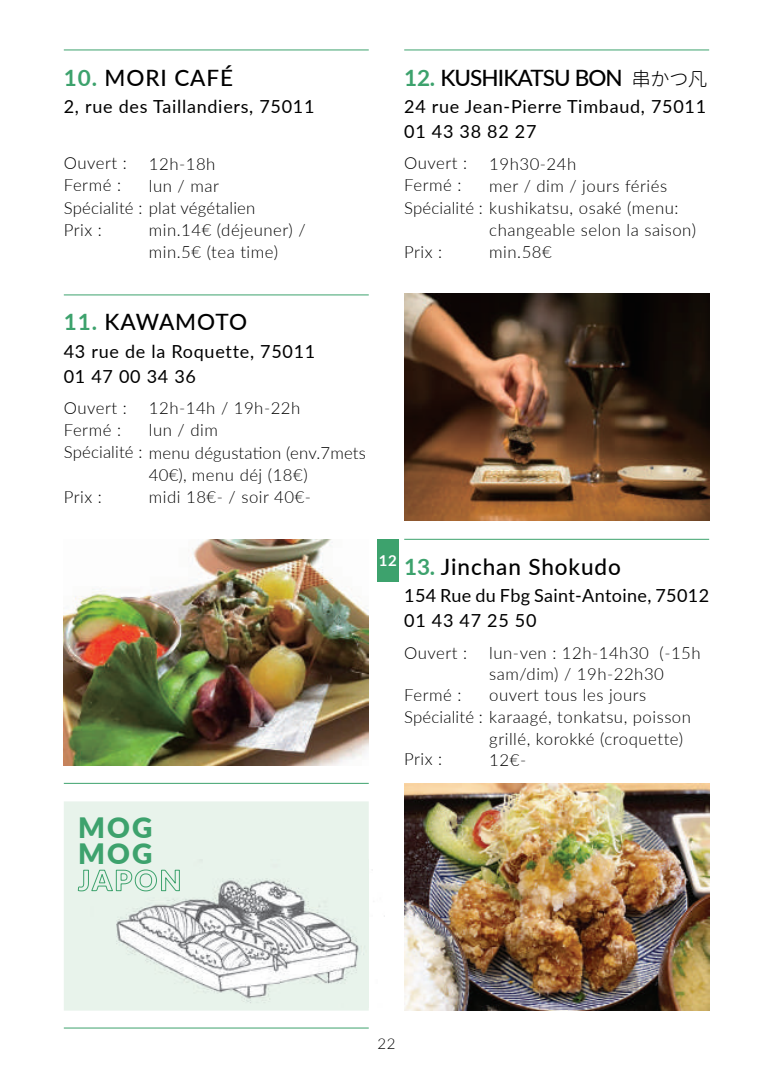
<style>
.page{position:relative;width:773px;height:1078px;background:#fff}
.page>*{position:absolute;margin:0;border:0;box-sizing:border-box;transform-origin:0 0}
.t1{font:900 28px/26.2px "Lato";letter-spacing:.08em;color:#3da26d}
.t2{font:500 22.5px "Lato";letter-spacing:.04em;color:#000}
.t3{font:500 22.5px "Lato";letter-spacing:-.04em;color:#000}
.t4{font:500 22.5px "Lato";letter-spacing:.01em;color:#000}
.t5{font:18px/25px "Lato";letter-spacing:.04em;color:#000}
.t6{font:18px/25px "Lato";letter-spacing:.02em;color:#000}
.t7{font:300 16.75px/22px "Lato";letter-spacing:.03em;color:#000}
.t8{font:300 16.75px "Lato";letter-spacing:.01em;color:#000}
.t9{font:300 15px "Lato";color:#000}
.t10{font:700 15px "Lato";color:#fff}
.s1{font-weight:700;color:#3da26d}
.s2{font-family:"Gen Jyuu Gothic Monospace Light";font-weight:400;font-size:19.5px}
</style>
<div class="page">
<div style="left:64px;top:801px;width:305px;height:209px;background:#e8f3eb"></div>
<hr style="left:64px;top:1027px;width:305px;height:1px;background:#3da26d">
<hr style="left:64px;top:49px;width:305px;height:1px;background:#3da26d">
<hr style="left:404px;top:538px;width:305px;height:1px;background:#3da26d">
<img style="left:404px;top:783px;width:305px;height:227px">
<div style="left:377px;top:539px;width:21px;height:42px;background:#3da26d"></div>
<hr style="left:404px;top:49px;width:305px;height:1px;background:#3da26d">
<img style="left:404px;top:294px;width:305px;height:227px">
<img style="left:69px;top:859px;width:304px;height:148px">
<hr style="left:64px;top:782px;width:305px;height:1px;background:#3da26d">
<hr style="left:64px;top:294px;width:305px;height:1px;background:#3da26d">
<img style="left:64px;top:539px;width:305px;height:226px">
<h2 class="t2" style="left:64px;top:61px;width:171px"><span class="s1">10.</span> MORI CAFÉ</h2>
<p class="t5" style="left:64px;top:93px;width:252px">2, rue des Taillandiers, 75011</p>
<p class="t7" style="left:149px;top:152px;width:68px">12h-18h</p>
<p class="t7" style="left:149px;top:174px;width:71px">lun / mar</p>
<p class="t8" style="left:64px;top:196px;width:193px">Spécialité : plat végétalien</p>
<p class="t7" style="left:149px;top:218px;width:158px">min.14€ (déjeuner) /</p>
<p class="t7" style="left:149px;top:240px;width:131px">min.5€ (tea time)</p>
<p class="t7" style="left:64px;top:152px;width:64px">Ouvert :<br>Fermé :</p>
<p class="t7" style="left:64px;top:218px;width:40px">Prix :</p>
<h2 class="t3" style="left:404px;top:61px;width:304px"><span class="s1">12.</span> KUSHIKATSU BON <span class="s2">串かつ凡</span></h2>
<p class="t5" style="left:404px;top:93px;width:303px">24 rue Jean-Pierre Timbaud, 75011<br>01 43 38 82 27</p>
<p class="t7" style="left:489px;top:152px;width:88px">19h30-24h</p>
<p class="t7" style="left:489px;top:174px;width:179px">mer / dim / jours fériés</p>
<p class="t7" style="left:404px;top:196px;width:276px">Spécialité : kushikatsu, osaké (menu:</p>
<p class="t7" style="left:489px;top:218px;width:208px">changeable selon la saison)</p>
<p class="t7" style="left:489px;top:240px;width:64px">min.58€</p>
<p class="t7" style="left:404px;top:152px;width:64px">Ouvert :<br>Fermé :</p>
<p class="t7" style="left:404px;top:240px;width:40px">Prix :</p>
<h2 class="t4" style="left:64px;top:306px;width:185px"><span class="s1">11.</span> KAWAMOTO</h2>
<p class="t5" style="left:64px;top:338px;width:253px">43 rue de la Roquette, 75011<br>01 47 00 34 36</p>
<p class="t7" style="left:149px;top:397px;width:153px">12h-14h / 19h-22h</p>
<p class="t7" style="left:149px;top:419px;width:70px">lun / dim</p>
<p class="t8" style="left:64px;top:440px;width:303px">Spécialité : menu dégustation (env.7mets</p>
<p class="t7" style="left:149px;top:463px;width:160px">40€), menu déj (18€)</p>
<p class="t7" style="left:149px;top:485px;width:164px">midi 18€- / soir 40€-</p>
<p class="t7" style="left:64px;top:397px;width:64px">Ouvert :<br>Fermé :</p>
<p class="t7" style="left:64px;top:484px;width:40px">Prix :</p>
<h1 class="t1" style="left:78px;top:813px;width:105px">MOG<br>MOG<br>JAPON</h1>
<p class="t10" style="left:379px;top:549px;width:20px">12</p>
<h2 class="t2" style="left:404px;top:550px;width:218px"><span class="s1">13.</span> Jinchan Shokudo</h2>
<p class="t6" style="left:404px;top:582px;width:306px">154 Rue du Fbg Saint-Antoine, 75012<br>01 43 47 25 50</p>
<p class="t7" style="left:489px;top:641px;width:213px">lun-ven : 12h-14h30 (-15h</p>
<p class="t7" style="left:489px;top:662px;width:176px">sam/dim) / 19h-22h30</p>
<p class="t7" style="left:489px;top:683px;width:158px">ouvert tous les jours</p>
<p class="t7" style="left:404px;top:705px;width:288px">Spécialité : karaagé, tonkatsu, poisson</p>
<p class="t7" style="left:489px;top:727px;width:195px">grillé, korokké (croquette)</p>
<p class="t7" style="left:489px;top:748px;width:38px">12€-</p>
<p class="t7" style="left:404px;top:641px;width:64px">Ouvert :</p>
<p class="t7" style="left:404px;top:683px;width:59px">Fermé :</p>
<p class="t7" style="left:404px;top:747px;width:40px">Prix :</p>
<p class="t9" style="left:377px;top:1033px;width:20px">22</p>
</div>
